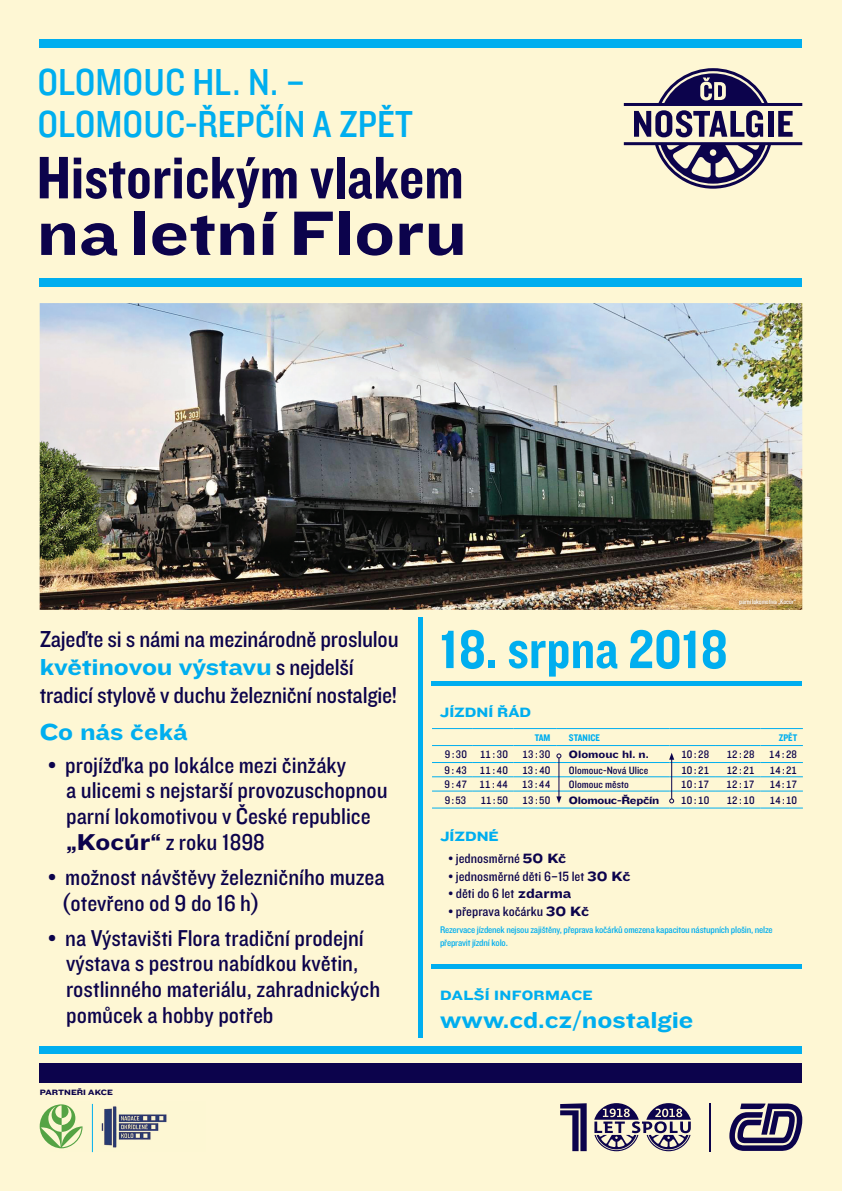
<style>
.page{position:relative;width:842px;height:1191px;background:#fef7d4}
.page>*{position:absolute;margin:0;border:0;box-sizing:border-box;transform-origin:0 0}
.t1{font:700 65px "Knockout Heavyweight CZ";color:#0c034c}
.t2{font:62.2px "Knockoutfifty CZ";color:#0c034c}
.t3{font:56px "Knockoutfifty CZ";color:#00aeef}
.t4{font:39px/42px "Knockoutthirty CZ";color:#00aeef}
.t5{font:24px "Knockoutthirty CZ";letter-spacing:-.01em;color:#0c034c}
.t6{font:700 24px "Knockout Heavyweight CZ";letter-spacing:-.01em;color:#00aeef}
.t7{font:23.8px/25.8px "Knockoutthirty CZ";color:#0c034c}
.t8{font:14px "Knockoutthirty CZ";color:#0c034c}
.t9{font:700 14px "Knockout Heavyweight CZ";color:#00aeef}
.t10{font:700 14px "Knockout Heavyweight CZ";letter-spacing:.02em;color:#00aeef}
.t11{font:11px "Knockout CZ 30 Junior Welterweight TAB";color:#0c034c}
.t12{font:11px "Knockoutthirty CZ";color:#0c034c}
.t13{font:700 11px "Knockout Heavyweight CZ";letter-spacing:-.025em;color:#0c034c}
.t14{font:700 11px "Knockout Heavyweight CZ";color:#0c034c}
.t15{font:10px/13px "Knockoutthirty CZ";letter-spacing:-.02em;color:#00aeef}
.t16{font:10px "Knockoutfifty CZ";color:#00aeef}
.t17{font:700 8px "Knockout Heavyweight CZ";color:#0c034c}
.t18{font:7px "Knockoutthirty CZ";letter-spacing:-.02em;color:#fff}
.s1{font-family:"Knockoutthirty CZ";font-weight:400;color:#0c034c}
.s2{font-size:24px}
.s3{font-family:"Knockout Heavyweight CZ";font-weight:700}
</style>
<div class="page">
<hr style="left:419px;top:617px;width:4px;height:421px;background:#00aeef">
<div style="left:40px;top:40px;width:762px;height:8px;background:#00aeef"></div>
<div style="left:40px;top:278px;width:762px;height:8px;background:#00aeef"></div>
<svg style="left:624px;top:68px;width:178px;height:121px"></svg>
<div style="left:40px;top:1062px;width:762px;height:20px;background:#0c034c"></div>
<div style="left:40px;top:1046px;width:762px;height:8px;background:#00aeef"></div>
<img style="left:40px;top:303px;width:762px;height:307px">
<img style="left:59px;top:1104px;width:108px;height:47px">
<div style="left:432px;top:964px;width:370px;height:5px;background:#00aeef"></div>
<hr style="left:431px;top:682px;width:371px;height:4px;background:#00aeef">
<hr style="left:432px;top:728px;width:41px;height:1px;background:#00aeef">
<hr style="left:473px;top:728px;width:41px;height:1px;background:#00aeef">
<hr style="left:514px;top:728px;width:42px;height:1px;background:#00aeef">
<hr style="left:556px;top:728px;width:114px;height:1px;background:#00aeef">
<hr style="left:670px;top:728px;width:45px;height:1px;background:#00aeef">
<hr style="left:715px;top:728px;width:45px;height:1px;background:#00aeef">
<hr style="left:760px;top:728px;width:43px;height:1px;background:#00aeef">
<hr style="left:432px;top:745px;width:41px;height:1px;background:#00aeef">
<hr style="left:473px;top:745px;width:41px;height:1px;background:#00aeef">
<hr style="left:514px;top:745px;width:42px;height:1px;background:#00aeef">
<hr style="left:556px;top:745px;width:114px;height:1px;background:#00aeef">
<hr style="left:670px;top:745px;width:45px;height:1px;background:#00aeef">
<hr style="left:715px;top:745px;width:45px;height:1px;background:#00aeef">
<hr style="left:760px;top:745px;width:43px;height:1px;background:#00aeef">
<hr style="left:432px;top:762px;width:41px;height:1px;background:#00aeef">
<hr style="left:473px;top:762px;width:41px;height:1px;background:#00aeef">
<hr style="left:514px;top:762px;width:42px;height:1px;background:#00aeef">
<hr style="left:556px;top:762px;width:114px;height:1px;background:#00aeef">
<hr style="left:670px;top:762px;width:45px;height:1px;background:#00aeef">
<hr style="left:715px;top:762px;width:45px;height:1px;background:#00aeef">
<hr style="left:760px;top:762px;width:43px;height:1px;background:#00aeef">
<hr style="left:432px;top:776px;width:41px;height:1px;background:#00aeef">
<hr style="left:473px;top:776px;width:41px;height:1px;background:#00aeef">
<hr style="left:432px;top:790px;width:41px;height:1px;background:#00aeef">
<hr style="left:473px;top:790px;width:41px;height:1px;background:#00aeef">
<hr style="left:432px;top:807px;width:41px;height:1px;background:#00aeef">
<hr style="left:473px;top:807px;width:41px;height:1px;background:#00aeef">
<hr style="left:514px;top:776px;width:42px;height:1px;background:#00aeef">
<hr style="left:514px;top:790px;width:42px;height:1px;background:#00aeef">
<hr style="left:514px;top:807px;width:42px;height:1px;background:#00aeef">
<hr style="left:556px;top:776px;width:114px;height:1px;background:#00aeef">
<hr style="left:556px;top:790px;width:114px;height:1px;background:#00aeef">
<hr style="left:556px;top:807px;width:114px;height:1px;background:#00aeef">
<hr style="left:670px;top:776px;width:45px;height:1px;background:#00aeef">
<hr style="left:715px;top:776px;width:45px;height:1px;background:#00aeef">
<hr style="left:760px;top:776px;width:43px;height:1px;background:#00aeef">
<hr style="left:670px;top:790px;width:45px;height:1px;background:#00aeef">
<hr style="left:715px;top:790px;width:45px;height:1px;background:#00aeef">
<hr style="left:760px;top:790px;width:43px;height:1px;background:#00aeef">
<hr style="left:670px;top:807px;width:45px;height:1px;background:#00aeef">
<hr style="left:715px;top:807px;width:45px;height:1px;background:#00aeef">
<hr style="left:760px;top:807px;width:43px;height:1px;background:#00aeef">
<hr style="left:558px;top:758px;width:1px;height:40px;background:#0c034c">
<svg style="left:556px;top:796px;width:5px;height:7px"></svg>
<svg style="left:556px;top:753px;width:5px;height:5px"></svg>
<hr style="left:671px;top:758px;width:1px;height:41px;background:#0c034c">
<svg style="left:669px;top:753px;width:5px;height:6px"></svg>
<svg style="left:669px;top:798px;width:5px;height:5px"></svg>
<img style="left:734px;top:594px;width:67px;height:16px">
<hr style="left:710px;top:1103px;width:1px;height:48px;background:#0c034c">
<svg style="left:560px;top:1103px;width:27px;height:48px"></svg>
<svg style="left:729px;top:1103px;width:73px;height:47px"></svg>
<svg style="left:594px;top:1103px;width:97px;height:48px"></svg>
<hr style="left:92px;top:1103px;width:1px;height:49px;background:#00aeef">
<svg style="left:40px;top:1104px;width:43px;height:44px"></svg>
<h3 class="t4" style="left:37px;top:59px;width:377px">OLOMOUC HL. N. –<br>OLOMOUC-ŘEPČÍN A ZPĚT</h3>
<h2 class="t2" style="left:37px;top:138px;width:428px">Historickým vlakem</h2>
<h1 class="t1" style="left:37px;top:194px;width:431px">na letní Floru</h1>
<p class="t18" style="left:739px;top:597px;width:58px">parní lokomotiva „Kocúr“</p>
<p class="t5" style="left:40px;top:623px;width:360px">Zajeďte si s námi na mezinárodně proslulou</p>
<p class="t6" style="left:40px;top:652px;width:315px">květinovou výstavu <span class="s1">s nejdelší</span></p>
<p class="t5" style="left:40px;top:679px;width:359px">tradicí stylově v duchu železniční nostalgie!</p>
<p class="t6" style="left:40px;top:717px;width:150px">Co nás čeká</p>
<p class="t7" style="left:66px;top:751px;width:323px;text-indent:-18px"><span class="s2">•</span> projížďka po lokálce mezi činžáky<br>a ulicemi s nejstarší provozuschopnou parní lokomotivou v České republice <span class="s3">„Kocúr“</span> z roku 1898</p>
<p class="t7" style="left:62px;top:864px;width:325px;text-indent:-13px"><span class="s2">•</span> možnost návštěvy železničního muzea (otevřeno od 9 do 16 h)</p>
<p class="t7" style="left:66px;top:924px;width:316px;text-indent:-18px"><span class="s2">•</span> na Výstavišti Flora tradiční prodejní výstava s pestrou nabídkou květin, rostlinného materiálu, zahradnických pomůcek a hobby potřeb</p>
<p class="t17" style="left:40px;top:1087px;width:75px">PARTNEŘI AKCE</p>
<h3 class="t3" style="left:440px;top:613px;width:289px">18. srpna 2018</h3>
<p class="t9" style="left:440px;top:704px;width:93px">JÍZDNÍ ŘÁD</p>
<p class="t16" style="left:535px;top:731px;width:17px">TAM</p>
<p class="t16" style="left:569px;top:731px;width:33px">STANICE</p>
<p class="t16" style="left:779px;top:731px;width:20px">ZPĚT</p>
<p class="t11" style="left:445px;top:747px;width:65px">9:30 11:30</p>
<p class="t11" style="left:522px;top:747px;width:29px">13:30</p>
<p class="t14" style="left:569px;top:748px;width:81px">Olomouc hl. n.</p>
<p class="t11" style="left:681px;top:747px;width:29px">10:28</p>
<p class="t11" style="left:727px;top:747px;width:29px">12:28</p>
<p class="t11" style="left:769px;top:747px;width:30px">14:28</p>
<p class="t11" style="left:445px;top:763px;width:65px">9:43 11:40</p>
<p class="t11" style="left:522px;top:763px;width:30px">13:40</p>
<p class="t12" style="left:569px;top:763px;width:81px">Olomouc-Nová Ulice</p>
<p class="t11" style="left:681px;top:763px;width:29px">10:21</p>
<p class="t11" style="left:727px;top:763px;width:29px">12:21</p>
<p class="t11" style="left:770px;top:763px;width:29px">14:21</p>
<p class="t11" style="left:444px;top:777px;width:65px">9:47 11:44</p>
<p class="t11" style="left:522px;top:777px;width:30px">13:44</p>
<p class="t12" style="left:569px;top:777px;width:62px">Olomouc město</p>
<p class="t11" style="left:681px;top:777px;width:30px">10:17</p>
<p class="t11" style="left:726px;top:777px;width:30px">12:17</p>
<p class="t11" style="left:770px;top:777px;width:29px">14:17</p>
<p class="t11" style="left:445px;top:793px;width:23px">9:53</p>
<p class="t11" style="left:481px;top:793px;width:29px">11:50</p>
<p class="t11" style="left:522px;top:793px;width:29px">13:50</p>
<p class="t13" style="left:569px;top:793px;width:92px">Olomouc-Řepčín</p>
<p class="t11" style="left:681px;top:793px;width:29px">10:10</p>
<p class="t11" style="left:727px;top:793px;width:29px">12:10</p>
<p class="t11" style="left:770px;top:793px;width:29px">14:10</p>
<p class="t9" style="left:440px;top:828px;width:60px">JÍZDNÉ</p>
<p class="t8" style="left:448px;top:849px;width:119px">• jednosměrné <span class="s3">50 Kč</span></p>
<p class="t8" style="left:448px;top:866px;width:183px">• jednosměrné děti 6–15 let <span class="s3">30 Kč</span></p>
<p class="t8" style="left:448px;top:884px;width:124px">• děti do 6 let <span class="s3">zdarma</span></p>
<p class="t8" style="left:448px;top:902px;width:142px">• přeprava kočárku <span class="s3">30 Kč</span></p>
<p class="t15" style="left:440px;top:923px;width:334px">Rezervace jízdenek nejsou zajištěny, přeprava kočárků omezena kapacitou nástupních plošin, nelze přepravit jízdní kolo.</p>
<p class="t10" style="left:440px;top:987px;width:154px">DALŠÍ INFORMACE</p>
<p class="t6" style="left:440px;top:1006px;width:255px">www.cd.cz/nostalgie</p>
</div>
